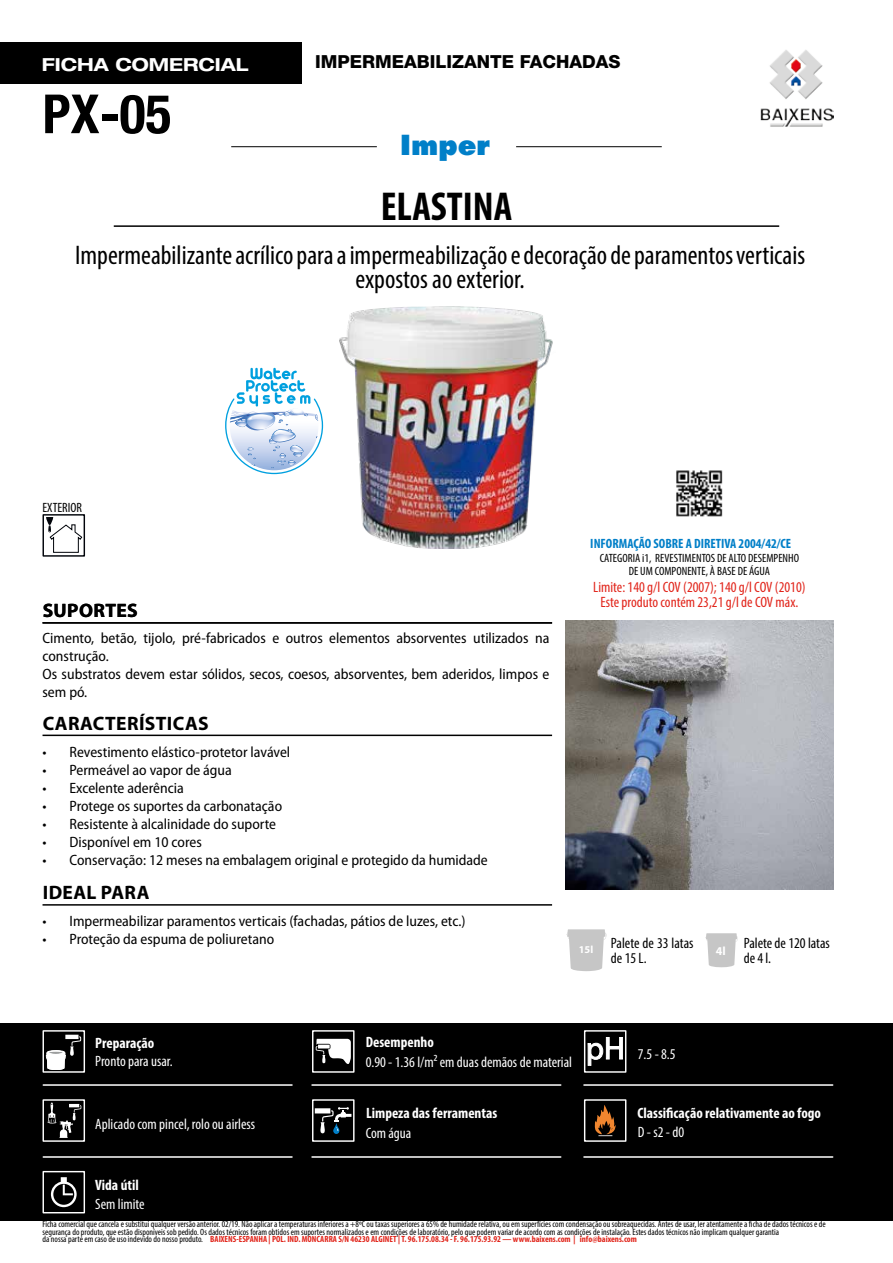
<style>
.page{position:relative;width:893px;height:1263px;background:#fff}
.page>*{position:absolute;margin:0;border:0;box-sizing:border-box;transform-origin:0 0}
.t1{font:700 condensed 54px "Helvetica Neue LT Com";color:#000}
.t2{font:700 condensed 40.5px "Myriad Pro";color:#000}
.t3{font:condensed 27px/24px "Myriad Pro";color:#000;text-align:center}
.t4{font:800 27px "Futura";color:#007fc8}
.t5{font:700 19.5px "Myriad Pro";letter-spacing:.02em;color:#000}
.t6{font:800 18px "Helvetica Neue LT Std";color:#000}
.t7{font:700 expanded 18px "Helvetica Neue";color:#fff}
.t8{font:semi-condensed 15px/18px "Myriad Pro";color:#000}
.t9{font:condensed 15px "Myriad Pro";color:#fff}
.t10{font:700 condensed 15px "Myriad Pro";color:#fff}
.t11{font:condensed 15px/15px "Myriad Pro";color:#e1251b;text-align:center}
.t12{font:condensed 15px/15px "Myriad Pro";color:#000}
.t13{font:700 condensed 13.5px "Myriad Pro";color:#007fc8}
.t14{font:condensed 13.5px "Myriad Pro";color:#000}
.t15{font:condensed 12px/13.5px "Myriad Pro";color:#000;text-align:center}
.t16{font:700 12px "Myriad Pro";color:#fff}
.t17{font:condensed 9.15px/7.5px "Myriad Pro";color:#000}
.t18{font:700 condensed 9px "Myriad Pro";color:#e1251b}
.s1{font-weight:400;font-size:9.15px;color:#000}
</style>
<div class="page">
<div style="left:0;top:43px;width:302px;height:41px;background:#000"></div>
<hr style="left:114px;top:225px;width:665px;height:2px;background:#000">
<hr style="left:43px;top:735px;width:509px;height:1px;background:#000">
<div style="left:43px;top:514px;width:42px;height:43px;border:1px solid #01040a"></div>
<svg style="left:46px;top:517px;width:37px;height:36px"></svg>
<div style="left:0;top:1023px;width:893px;height:197px;background:#000"></div>
<div style="left:312px;top:1030px;width:43px;height:43px;border:1px solid #fff"></div>
<svg style="left:316px;top:1039px;width:35px;height:25px"></svg>
<div style="left:312px;top:1099px;width:43px;height:43px;border:1px solid #fff"></div>
<svg style="left:315px;top:1107px;width:36px;height:27px"></svg>
<hr style="left:312px;top:1156px;width:249px;height:2px;background:#fff">
<div style="left:584px;top:1030px;width:42px;height:43px;border:1px solid #fff"></div>
<svg style="left:587px;top:1037px;width:36px;height:29px"></svg>
<div style="left:584px;top:1099px;width:42px;height:43px;border:1px solid #fff"></div>
<svg style="left:594px;top:1105px;width:22px;height:31px"></svg>
<hr style="left:584px;top:1156px;width:249px;height:2px;background:#fff">
<div style="left:43px;top:1030px;width:42px;height:43px;border:1px solid #fff"></div>
<svg style="left:45px;top:1035px;width:36px;height:35px"></svg>
<div style="left:43px;top:1099px;width:42px;height:43px;border:1px solid #fff"></div>
<svg style="left:48px;top:1102px;width:33px;height:36px"></svg>
<div style="left:43px;top:1171px;width:42px;height:42px;border:1px solid #fff"></div>
<svg style="left:51px;top:1177px;width:26px;height:30px"></svg>
<hr style="left:43px;top:1156px;width:249px;height:2px;background:#fff">
<hr style="left:312px;top:1084px;width:249px;height:2px;background:#fff">
<hr style="left:584px;top:1084px;width:249px;height:2px;background:#fff">
<hr style="left:43px;top:1084px;width:249px;height:2px;background:#fff">
<img style="left:761px;top:50px;width:72px;height:77px">
<hr style="left:231px;top:146px;width:146px;height:1px;background:#000">
<hr style="left:516px;top:146px;width:146px;height:1px;background:#000">
<hr style="left:43px;top:622px;width:509px;height:2px;background:#000">
<hr style="left:43px;top:904px;width:509px;height:2px;background:#000">
<img style="left:565px;top:621px;width:268px;height:268px">
<img style="left:676px;top:470px;width:47px;height:47px">
<img style="left:340px;top:307px;width:213px;height:241px">
<svg style="left:225px;top:368px;width:98px;height:106px"></svg>
<svg style="left:705px;top:933px;width:33px;height:34px"></svg>
<svg style="left:566px;top:929px;width:40px;height:42px"></svg>
<p class="t7" style="left:42px;top:54px;width:208px">FICHA COMERCIAL</p>
<h1 class="t1" style="left:43px;top:82px;width:130px">PX-05</h1>
<p class="t6" style="left:315px;top:51px;width:307px">IMPERMEABILIZANTE FACHADAS</p>
<h3 class="t4" style="left:400px;top:128px;width:91px">Imper</h3>
<h2 class="t2" style="left:381px;top:182px;width:133px">ELASTINA</h2>
<h3 class="t3" style="left:75px;top:243px;width:731px">Impermeabilizante acrílico para a impermeabilização e decoração de paramentos verticais expostos ao exterior.</h3>
<p class="t14" style="left:43px;top:499px;width:41px">EXTERIOR</p>
<h3 class="t5" style="left:43px;top:598px;width:97px">SUPORTES</h3>
<p class="t8" style="left:43px;top:629px;width:508px">Cimento, betão, tijolo, pré-fabricados e outros elementos absorventes utilizados na construção.<br>Os substratos devem estar sólidos, secos, coesos, absorventes, bem aderidos, limpos e sem pó.</p>
<h3 class="t5" style="left:43px;top:710px;width:168px">CARACTERÍSTICAS</h3>
<p class="t8" style="left:43px;top:743px;width:249px">• Revestimento elástico-protetor lavável</p>
<p class="t8" style="left:43px;top:761px;width:191px">• Permeável ao vapor de água</p>
<p class="t8" style="left:43px;top:779px;width:143px">• Excelente aderência</p>
<p class="t8" style="left:43px;top:797px;width:241px">• Protege os suportes da carbonatação</p>
<p class="t8" style="left:43px;top:815px;width:235px">• Resistente à alcalinidade do suporte</p>
<p class="t8" style="left:43px;top:833px;width:161px">• Disponível em 10 cores</p>
<p class="t8" style="left:43px;top:851px;width:447px">• Conservação: 12 meses na embalagem original e protegido da humidade</p>
<h3 class="t5" style="left:43px;top:880px;width:108px">IDEAL PARA</h3>
<p class="t8" style="left:43px;top:912px;width:424px">• Impermeabilizar paramentos verticais (fachadas, pátios de luzes, etc.)</p>
<p class="t8" style="left:43px;top:930px;width:233px">• Proteção da espuma de poliuretano</p>
<p class="t13" style="left:590px;top:535px;width:202px">INFORMAÇÃO SOBRE A DIRETIVA 2004/42/CE</p>
<p class="t15" style="left:600px;top:551px;width:201px">CATEGORIA i1, REVESTIMENTOS DE ALTO DESEMPENHO<br>DE UM COMPONENTE, À BASE DE ÁGUA</p>
<p class="t11" style="left:593px;top:579px;width:214px">Limite: 140 g/l COV (2007); 140 g/l COV (2010)<br>Este produto contém 23,21 g/l de COV máx.</p>
<p class="t12" style="left:611px;top:935px;width:84px;text-indent:-32px"><sub>15l</sub> Palete de 33 latas de 15 L.</p>
<p class="t16" style="left:716px;top:943px;width:11px">4l</p>
<p class="t12" style="left:744px;top:935px;width:88px">Palete de 120 latas de 4 l.</p>
<p class="t10" style="left:95px;top:1034px;width:61px">Preparação</p>
<p class="t9" style="left:95px;top:1052px;width:79px">Pronto para usar.</p>
<p class="t9" style="left:95px;top:1115px;width:161px">Aplicado com pincel, rolo ou airless</p>
<p class="t10" style="left:95px;top:1175px;width:45px">Vida útil</p>
<p class="t9" style="left:95px;top:1194px;width:51px">Sem limite</p>
<p class="t10" style="left:366px;top:1033px;width:70px">Desempenho</p>
<p class="t9" style="left:366px;top:1053px;width:208px">0.90 - 1.36 l/m² em duas demãos de material</p>
<p class="t10" style="left:366px;top:1104px;width:133px">Limpeza das ferramentas</p>
<p class="t9" style="left:366px;top:1124px;width:47px">Com água</p>
<p class="t9" style="left:638px;top:1044px;width:39px">7.5 - 8.5</p>
<p class="t10" style="left:637px;top:1104px;width:185px">Classificação relativamente ao fogo</p>
<p class="t9" style="left:638px;top:1123px;width:48px">D - s2 - d0</p>
<p class="t17" style="left:43px;top:1220px;width:785px">Ficha comercial que cancela e substitui qualquer versão anterior. 02/19. Não aplicar a temperaturas inferiores a +8ºC ou taxas superiores a 65% de humidade relativa, ou em superfícies com condensação ou sobreaquecidas. Antes de usar, ler atentamente a ficha de dados técnicos e de segurança do produto, que estão disponíveis sob pedido. Os dados técnicos foram obtidos em suportes normalizados e em condições de laboratório, pelo que podem variar de acordo com as condições de instalação. Estes dados técnicos não implicam qualquer garantia</p>
<p class="t18" style="left:43px;top:1234px;width:596px"><span class="s1">da nossa parte em caso de uso indevido do nosso produto.</span> BAIXENS-ESPANHA | POL. IND. MONCARRA S/N 46230 ALGINET | T. 96.175.08.34 - F. 96.175.93.92 — www.baixens.com | info@baixens.com</p>
</div>
